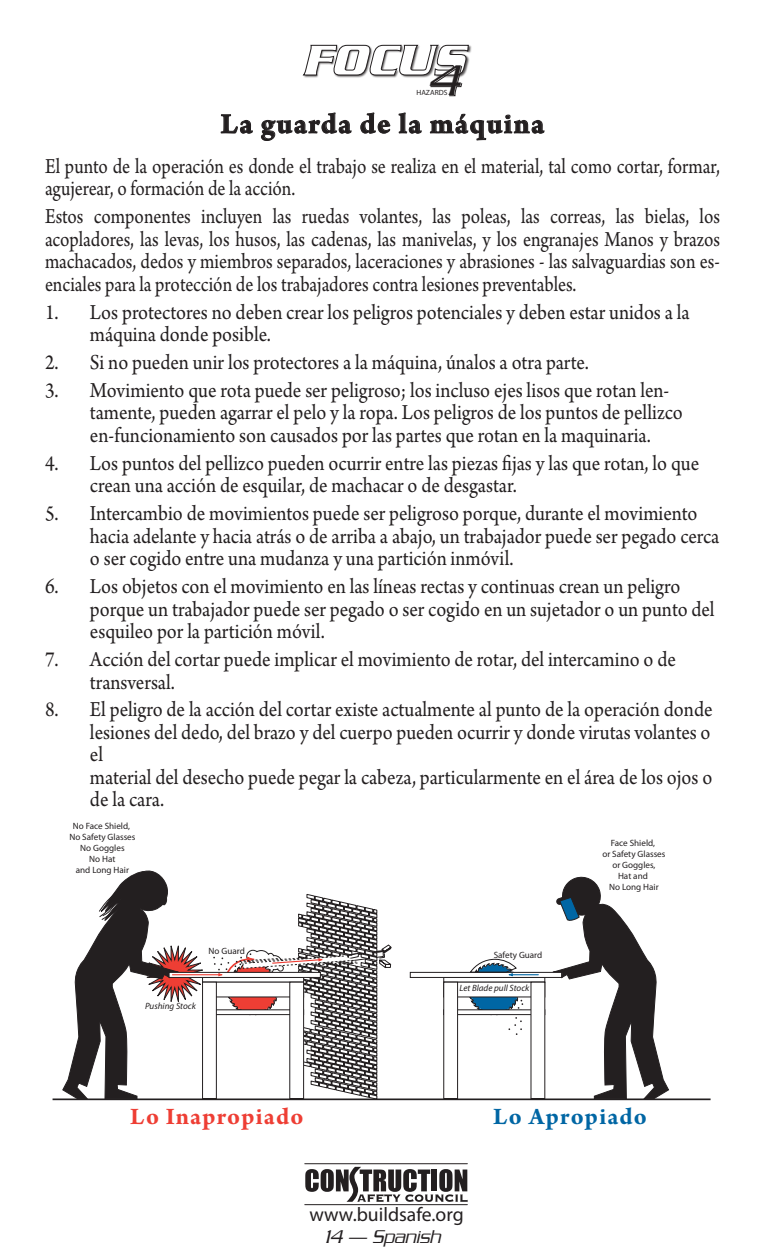
<style>
.page{position:relative;width:765px;height:1260px;background:#fff}
.page>*{position:absolute;margin:0;border:0;box-sizing:border-box;transform-origin:0 0}
.t1{font:italic 700 46.25px "Serpentine";color:#fff}
.t2{font:italic 300 46.25px "Serpentine";color:#231f20}
.t3{font:700 30px "Arno Pro";letter-spacing:.05em;color:#231f20}
.t4{font:700 25px "Arno Pro";letter-spacing:.045em;color:#ee3e34}
.t5{font:700 25px "Arno Pro";letter-spacing:.05em;color:#0066a4}
.t6{font:22.5px/22.5px "Arno Pro";color:#231f20;scale:.9 1}
.t7{font:22.5px/22.5px "Arno Pro";color:#231f20;scale:.85 1}
.t8{font:italic 300 20px "Serpentine";color:#231f20;scale:.9 1}
.t9{font:19.75px "Myriad Pro";color:#231f20}
.t10{font:9px/11px "Myriad Pro";color:#231f20;text-align:center}
.t11{font:italic 9px "Myriad Pro";color:#231f20}
.t12{font:7.5px "Myriad Pro";color:#231f20}
</style>
<div class="page">
<svg style="left:305px;top:1167px;width:163px;height:35px"></svg>
<hr style="left:305px;top:1163px;width:162px;height:1px;background:#231f20">
<hr style="left:305px;top:1204px;width:162px;height:1px;background:#231f20">
<img style="left:302px;top:44px;width:170px;height:32px">
<svg style="left:303px;top:45px;width:166px;height:51px"></svg>
<svg style="left:220px;top:114px;width:33px;height:20px"></svg>
<svg style="left:261px;top:112px;width:91px;height:29px"></svg>
<svg style="left:360px;top:112px;width:31px;height:22px"></svg>
<svg style="left:398px;top:112px;width:24px;height:22px"></svg>
<svg style="left:429px;top:113px;width:116px;height:28px"></svg>
<svg style="left:52px;top:870px;width:659px;height:231px"></svg>
<h1 class="t1" style="left:302px;top:33px;width:164px">FOCUS</h1>
<p class="t12" style="left:416px;top:88px;width:32px">HAZARDS</p>
<h1 class="t2" style="left:428px;top:54px;width:32px">4</h1>
<h2 class="t3" style="left:221px;top:106px;width:325px">La guarda de la máquina</h2>
<p class="t7" style="left:45px;top:156px;width:796px">El punto de la operación es donde el trabajo se realiza en el material, tal como cortar, formar, agujerear, o formación de la acción.</p>
<p class="t7" style="left:45px;top:206px;width:796px;text-align:justify">Estos componentes incluyen las ruedas volantes, las poleas, las correas, las bielas, los acopladores, las levas, los husos, las cadenas, las manivelas, y los engranajes Manos y brazos machacados, dedos y miembros separados, laceraciones y abrasiones - las salvaguardias son es&shy;enciales para la protección de los trabajadores contra lesiones preventables.</p>
<p class="t6" style="left:90px;top:302px;width:668px;text-indent:-45px">1. Los protectores no deben crear los peligros potenciales y deben estar unidos a la máquina donde posible.</p>
<p class="t6" style="left:45px;top:352px;width:606px">2. Si no pueden unir los protectores a la máquina, únalos a otra parte.</p>
<p class="t6" style="left:90px;top:380px;width:660px;text-indent:-45px">3. Movimiento que rota puede ser peligroso; los incluso ejes lisos que rotan len&shy;tamente, pueden agarrar el pelo y la ropa. Los peligros de los puntos de pellizco en-funcionamiento son causados por las partes que rotan en la maquinaria.</p>
<p class="t6" style="left:90px;top:453px;width:679px;text-indent:-45px">4. Los puntos del pellizco pueden ocurrir entre las piezas fijas y las que rotan, lo que crean una acción de esquilar, de machacar o de desgastar.</p>
<p class="t6" style="left:90px;top:503px;width:701px;text-indent:-45px">5. Intercambio de movimientos puede ser peligroso porque, durante el movimiento hacia adelante y hacia atrás o de arriba a abajo, un trabajador puede ser pegado cerca o ser cogido entre una mudanza y una partición inmóvil.</p>
<p class="t6" style="left:90px;top:576px;width:696px;text-indent:-45px">6. Los objetos con el movimiento en las líneas rectas y continuas crean un peligro porque un trabajador puede ser pegado o ser cogido en un sujetador o un punto del esquileo por la partición móvil.</p>
<p class="t6" style="left:90px;top:649px;width:653px;text-indent:-45px">7. Acción del cortar puede implicar el movimiento de rotar, del intercamino o de transversal.</p>
<p class="t6" style="left:90px;top:700px;width:693px;text-indent:-45px">8. El peligro de la acción del cortar existe actualmente al punto de la operación donde lesiones del dedo, del brazo y del cuerpo pueden ocurrir y donde virutas volantes o el<br>material del desecho puede pegar la cabeza, particularmente en el área de los ojos o de la cara.</p>
<p class="t10" style="left:69px;top:820px;width:68px">No Face Shield,<br>No Safety Glasses<br>No Goggles<br>No Hat<br>and Long Hair</p>
<p class="t10" style="left:602px;top:838px;width:65px">Face Shield,<br>or Safety Glasses or Goggles,<br>Hat and<br>No Long Hair</p>
<p class="t10" style="left:209px;top:945px;width:38px">No Guard</p>
<p class="t11" style="left:145px;top:1000px;width:52px">Pushing Stock</p>
<p class="t10" style="left:494px;top:949px;width:50px">Safety Guard</p>
<p class="t11" style="left:460px;top:983px;width:71px">Let Blade pull Stock</p>
<p class="t4" style="left:130px;top:1102px;width:175px">Lo Inapropiado</p>
<p class="t5" style="left:493px;top:1102px;width:155px">Lo Apropiado</p>
<p class="t9" style="left:310px;top:1202px;width:156px">www.buildsafe.org</p>
<p class="t8" style="left:324px;top:1225px;width:130px">14 — Spanish</p>
</div>
